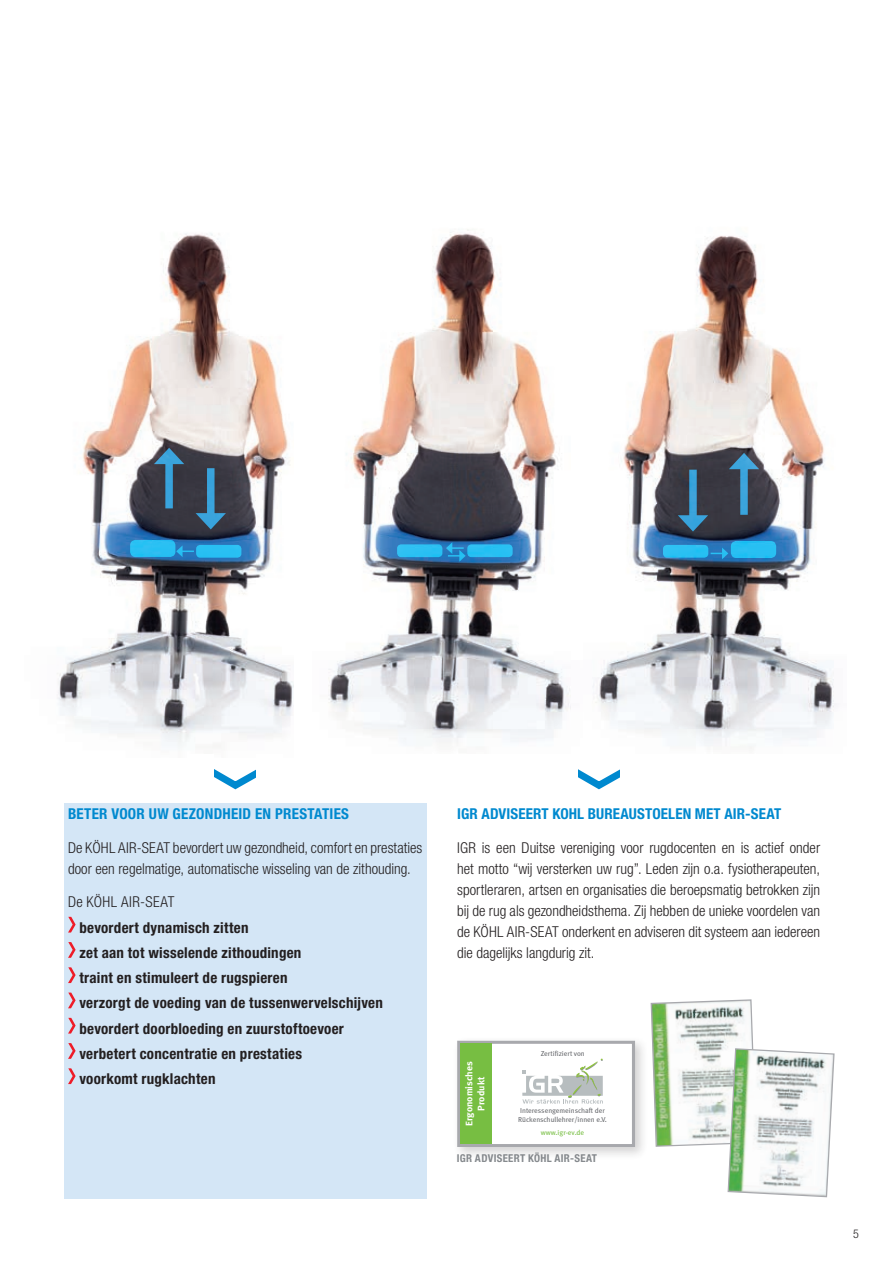
<style>
.page{position:relative;width:893px;height:1263px;background:#fff}
.page>*{position:absolute;margin:0;border:0;box-sizing:border-box;transform-origin:0 0}
.t1{font:300 condensed 15px/21px "Helvetica Neue LT";color:#231f20}
.t2{font:700 condensed 15px/25.2px "Helvetica Neue LT";letter-spacing:.015em;color:#231f20}
.t3{font:700 condensed 15px "Helvetica Neue LT";letter-spacing:.01em;color:#0089cf}
.t4{font:300 condensed 15px "Helvetica Neue LT";letter-spacing:.03em;color:#231f20}
.t5{font:300 condensed 12px "Helvetica Neue LT";color:#231f20}
.t6{font:700 condensed 10.8px "Helvetica Neue LT";letter-spacing:.03em;color:#868a8e}
.t7{font:9.75px/11.9px "Meta Bold LF";letter-spacing:.01em;color:#fff;text-align:center}
.t8{font:7.2px/8.7px "Meta Book LF";color:#696b6f}
.t9{font:7.2px "Meta Book LF";color:#77be42}
</style>
<div class="page">
<div style="left:64px;top:803px;width:363px;height:395px;background:#d4e6f6"></div>
<svg style="left:68px;top:917px;width:8px;height:15px"></svg>
<svg style="left:68px;top:942px;width:8px;height:16px"></svg>
<svg style="left:68px;top:967px;width:8px;height:16px"></svg>
<svg style="left:68px;top:992px;width:8px;height:16px"></svg>
<svg style="left:68px;top:1018px;width:8px;height:15px"></svg>
<svg style="left:68px;top:1043px;width:8px;height:16px"></svg>
<svg style="left:68px;top:1068px;width:8px;height:16px"></svg>
<svg style="left:650px;top:999px;width:185px;height:199px"></svg>
<img style="left:57px;top:233px;width:237px;height:514px">
<img style="left:593px;top:236px;width:241px;height:513px">
<img style="left:328px;top:229px;width:243px;height:514px">
<svg style="left:214px;top:769px;width:42px;height:21px"></svg>
<svg style="left:578px;top:769px;width:42px;height:21px"></svg>
<div style="left:197px;top:546px;width:43px;height:10px;background:#28bff3;border-radius:3px"></div>
<div style="left:196px;top:545px;width:45px;height:13px;border:2px solid #0089cf;border-radius:3px"></div>
<div style="left:664px;top:546px;width:43px;height:10px;background:#2ac0f3;border-radius:3px"></div>
<div style="left:663px;top:545px;width:45px;height:13px;border:2px solid #0089cf;border-radius:3px"></div>
<div style="left:468px;top:545px;width:43px;height:11px;background:#27c0f3;border-radius:3px"></div>
<div style="left:467px;top:544px;width:46px;height:13px;border:2px solid #0089cf;border-radius:3px"></div>
<div style="left:398px;top:545px;width:43px;height:11px;background:#2dc1f3;border-radius:3px"></div>
<div style="left:397px;top:544px;width:45px;height:13px;border:2px solid #0089cf;border-radius:3px"></div>
<div style="left:131px;top:541px;width:43px;height:15px;background:#29c0f3;border-radius:4px"></div>
<div style="left:130px;top:540px;width:45px;height:17px;border:2px solid #0089cf;border-radius:4px"></div>
<div style="left:732px;top:542px;width:43px;height:15px;background:#28bff3;border-radius:4px"></div>
<div style="left:731px;top:541px;width:45px;height:17px;border:2px solid #0089cf;border-radius:4px"></div>
<div style="left:207px;top:468px;width:8px;height:51px;background:#39a3dc"></div>
<svg style="left:196px;top:513px;width:30px;height:16px"></svg>
<div style="left:740px;top:463px;width:8px;height:52px;background:#3ba4dc"></div>
<svg style="left:729px;top:453px;width:30px;height:16px"></svg>
<div style="left:165px;top:458px;width:8px;height:50px;background:#38a2dc"></div>
<svg style="left:154px;top:448px;width:30px;height:16px"></svg>
<div style="left:689px;top:470px;width:8px;height:51px;background:#3aa3dc"></div>
<svg style="left:678px;top:515px;width:30px;height:16px"></svg>
<svg style="left:176px;top:545px;width:18px;height:12px"></svg>
<svg style="left:711px;top:547px;width:17px;height:12px"></svg>
<svg style="left:446px;top:542px;width:20px;height:20px"></svg>
<div style="left:453px;top:1036px;width:196px;height:124px;background:#231f20;opacity:.2"></div>
<div style="left:457px;top:1040px;width:178px;height:107px;background:#fff"></div>
<div style="left:457px;top:1041px;width:178px;height:106px;border:3px solid #a8a9ad"></div>
<div style="left:460px;top:1044px;width:32px;height:100px;background:#77be42"></div>
<svg style="left:522px;top:1058px;width:81px;height:45px"></svg>
<p class="t3" style="left:68px;top:804px;width:283px">Beter voor uw gezondhei d en prestaties</p>
<p class="t1" style="left:68px;top:837px;width:356px">De KÖHL AIR-SEAT bevordert uw gezondheid, comfort en prestaties door een regelmatige, automatische wisseling van de zithouding.</p>
<p class="t4" style="left:68px;top:893px;width:108px">De KÖHL AIR-SEAT</p>
<p class="t2" style="left:80px;top:914px;width:305px">bevordert dynamisch zitten<br>zet aan tot wisselende zithoudingen<br>traint en stimuleert de rugspieren<br>verzorgt de voeding van de tussenwervelschijven bevordert doorbloeding en zuurstoftoevoer verbetert concentratie en prestaties<br>voorkomt rugklachten</p>
<p class="t3" style="left:457px;top:804px;width:212px">IGR adviseert KOHL bureaustoelen</p>
<p class="t3" style="left:695px;top:804px;width:80px">met AIR-SEAT</p>
<p class="t1" style="left:457px;top:837px;width:364px;text-align:justify">IGR is een Duitse vereniging voor rugdocenten en is actief onder het motto “wij versterken uw rug”. Leden zijn o.a. fysiotherapeuten, sportleraren, artsen en organisaties die beroepsmatig betrokken zijn bij de rug als gezondheidsthema. Zij hebben de unieke voordelen van de KÖHL AIR-SEAT onderkent en adviseren dit systeem aan iedereen die dagelijks langdurig zit.</p>
<p class="t7" style="left:463px;top:1126px;width:66px;rotate:-90deg">Ergonomisches<br>Produkt</p>
<p class="t8" style="left:541px;top:1048px;width:45px">Zertifiziert von</p>
<p class="t8" style="left:518px;top:1106px;width:90px">Interessengemeinschaft der<br>Rückenschullehrer/innen e.V.</p>
<p class="t9" style="left:541px;top:1128px;width:45px">www.igr-ev.de</p>
<p class="t6" style="left:457px;top:1151px;width:136px">IGR adviseert KÖHL AIR-SEAT</p>
<p class="t5" style="left:853px;top:1227px;width:7px">5</p>
</div>
